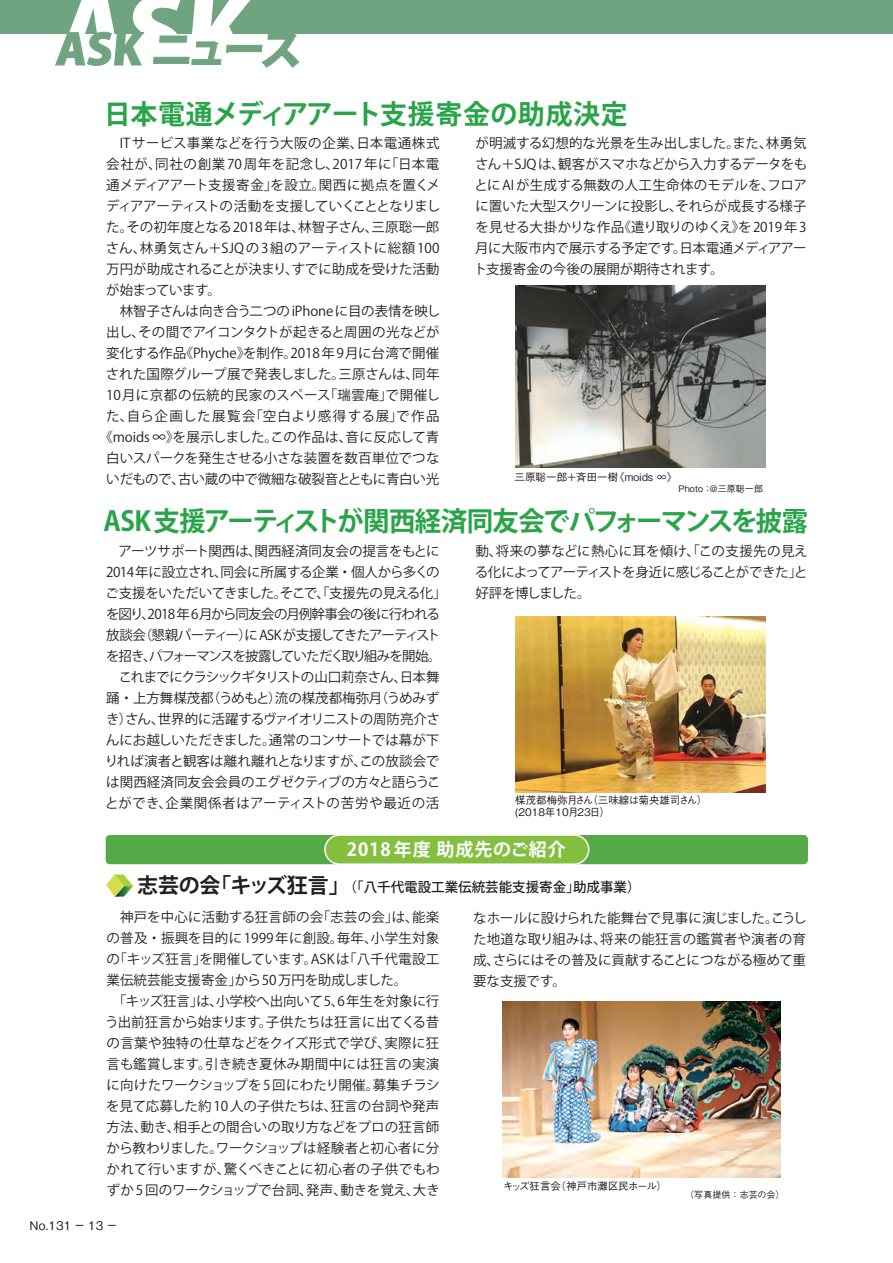
<style>
.page{position:relative;width:893px;height:1263px;background:#fff}
.page>*{position:absolute;margin:0;border:0;box-sizing:border-box;transform-origin:0 0}
.t1{font:800 94.2px "Koz Go Pro";color:#fff;scale:1.11 1}
.t2{font:800 41.85px "Koz Go Pro";color:#70a481;scale:1.1 1}
.t3{font:700 27px "Koz Go Pro";letter-spacing:-.065em;color:#29a449}
.t4{font:700 27px "Koz Go Pro";letter-spacing:.015em;color:#29a449}
.t5{font:700 21px "Koz Go Pro";letter-spacing:-.01em;color:#231f20}
.t6{font:700 18px "Koz Go Pro";letter-spacing:.05em;color:#fff}
.t7{font:13.5px/21px "Koz Go Pro";letter-spacing:-.01em;color:#231f20;text-align:justify}
.t8{font:13.5px/21px "Koz Go Pro";letter-spacing:-.045em;color:#231f20}
.t9{font:13.5px "Koz Go Pro";letter-spacing:-.04em;color:#231f20}
.t10{font:13.5px "Koz Go Pro";letter-spacing:.05em;color:#231f20}
.t11{font:13.5px "Koz Go Pro";letter-spacing:.03em;color:#231f20}
.t12{font:13.5px "Koz Go Pro";letter-spacing:.02em;color:#231f20}
.t13{font:13.5px "Koz Go Pro";letter-spacing:-.05em;color:#231f20}
.t14{font:13.5px "Koz Go Pro";letter-spacing:.045em;color:#231f20}
.t15{font:13.5px "Koz Go Pro";letter-spacing:.08em;color:#231f20}
.t16{font:500 13.5px "Koz Go Pro";color:#231f20}
.t17{font:500 12px "Gothic BBB Pro";color:#231f20}
.t18{font:500 10.5px/12px "Gothic BBB Pro";color:#231f20}
.t19{font:500 9px "Gothic BBB Pro";letter-spacing:.01em;color:#231f20}
</style>
<div class="page">
<div style="left:106px;top:835px;width:702px;height:29px;background:#54aa46;border-radius:4px"></div>
<div style="left:325px;top:835px;width:264px;height:29px;background:#85bf40;border-radius:15px"></div>
<div style="left:324px;top:834px;width:265px;height:31px;border:2px solid #fff;border-radius:15px"></div>
<div style="left:0;top:0;width:893px;height:33px;background:#70a481"></div>
<svg style="left:55px;top:33px;width:90px;height:33px"></svg>
<svg style="left:153px;top:33px;width:149px;height:35px"></svg>
<img style="left:502px;top:1001px;width:278px;height:176px">
<img style="left:515px;top:616px;width:251px;height:176px">
<img style="left:515px;top:286px;width:250px;height:182px">
<svg style="left:106px;top:874px;width:27px;height:23px"></svg>
<p class="t1" style="left:54px;top:-28px;width:187px">ASK</p>
<p class="t2" style="left:55px;top:22px;width:230px">ASK ニュース</p>
<p class="t4" style="left:104px;top:97px;width:525px">日本電通メディアアート支援寄金の助成決定</p>
<p class="t11" style="left:106px;top:134px;width:335px">　IT サービス事業などを行う大阪の企業、日本電通株式</p>
<p class="t10" style="left:106px;top:155px;width:335px">会社が、同社の創業70周年を記念し、2017年に「日本電</p>
<p class="t12" style="left:106px;top:176px;width:335px">通メディアアート支援寄金」を設立。関西に拠点を置くメ</p>
<p class="t13" style="left:106px;top:197px;width:336px">ディアアーティストの活動を支援していくこととなりまし</p>
<p class="t7" style="left:106px;top:216px;width:335px">た。その初年度となる2018 年は、林智子さん、三原聡一郎</p>
<p class="t7" style="left:106px;top:237px;width:335px">さん、林勇気さん＋SJQ の 3 組のアーティストに総額 100</p>
<p class="t7" style="left:106px;top:258px;width:335px">万円が助成されることが決まり、すでに助成を受けた活動</p>
<p class="t9" style="left:106px;top:281px;width:116px">が始まっています。</p>
<p class="t7" style="left:106px;top:300px;width:335px">　林智子さんは向き合う二つのiPhoneに目の表情を映し</p>
<p class="t9" style="left:106px;top:323px;width:335px">出し、その間でアイコンタクトが起きると周囲の光などが</p>
<p class="t7" style="left:106px;top:342px;width:335px">変化する作品《Phyche》を制作。2018 年 9月に台湾で開催</p>
<p class="t7" style="left:106px;top:363px;width:335px">された国際グループ展で発表しました。三原さんは、同年</p>
<p class="t14" style="left:106px;top:386px;width:335px">10月に京都の伝統的民家のスペース「瑞雲庵」で開催し</p>
<p class="t15" style="left:106px;top:407px;width:335px">た、自ら企画した展覧会「空白より感得する展」で作品</p>
<p class="t7" style="left:100px;top:427px;width:341px">《moids ∞》を展示しました。この作品は、音に反応して青</p>
<p class="t7" style="left:106px;top:448px;width:335px">白いスパークを発生させる小さな装置を数百単位でつな</p>
<p class="t7" style="left:106px;top:469px;width:335px">いだもので、古い蔵の中で微細な破裂音とともに青白い光</p>
<p class="t7" style="left:474px;top:132px;width:335px">が明滅する幻想的な光景を生み出しました。また、林勇気さん＋SJQ は、観客がスマホなどから入力するデータをもとにAIが生成する無数の人工生命体のモデルを、フロアに置いた大型スクリーンに投影し、それらが成長する様子を見せる大掛かりな作品《遣り取りのゆくえ》を2019 年 3月に大阪市内で展示する予定です。日本電通メディアアート支援寄金の今後の展開が期待されます。</p>
<p class="t18" style="left:515px;top:470px;width:171px">三原聡一郎＋斉田一樹《moids ∞》　</p>
<p class="t19" style="left:679px;top:481px;width:86px">Photo：＠三原聡一郎</p>
<p class="t3" style="left:103px;top:503px;width:706px">ASK 支援アーティストが関西経済同友会でパフォーマンスを披露</p>
<p class="t8" style="left:105px;top:540px;width:343px">　アーツサポート関西は、関西経済同友会の提言をもとに<br>2014年に設立され、同会に所属する企業・個人から多くのご支援をいただいてきました。そこで、「支援先の見える化」を図り、2018年6月から同友会の月例幹事会の後に行われる放談会（懇親パーティー）にASKが支援してきたアーティストを招き、パフォーマンスを披露していただく取り組みを開始。　これまでにクラシックギタリストの山口莉奈さん、日本舞踊・上方舞楳茂都（うめもと）流の楳茂都梅弥月（うめみずき）さん、世界的に活躍するヴァイオリニストの周防亮介さんにお越しいただきました。通常のコンサートでは幕が下りれば演者と観客は離れ離れとなりますが、この放談会では関西経済同友会会員のエグゼクティブの方々と語らうことができ、企業関係者はアーティストの苦労や最近の活</p>
<p class="t7" style="left:475px;top:540px;width:334px">動、将来の夢などに熱心に耳を傾け、「この支援先の見える化によってアーティストを身近に感じることができた」と好評を博しました。</p>
<p class="t18" style="left:515px;top:792px;width:194px">楳茂都梅弥月さん（三味線は菊央雄司さん）(2018年10月23日）</p>
<p class="t5" style="left:137px;top:872px;width:214px">志芸の会「キッズ狂言」</p>
<p class="t6" style="left:347px;top:838px;width:220px">2018 年度 助成先のご紹介</p>
<p class="t16" style="left:344px;top:878px;width:299px">（「八千代電設工業伝統芸能支援寄金」助成事業）</p>
<p class="t7" style="left:105px;top:907px;width:336px;text-align:left">　神戸を中心に活動する狂言師の会「志芸の会」は、能楽の普及・振興を目的に1999 年に創設。毎年、小学生対象の「キッズ狂言」を開催しています。ASK は「八千代電設工業伝統芸能支援寄金」から50 万円を助成しました。<br>　「キッズ狂言」は、小学校へ出向いて5、6年生を対象に行う出前狂言から始まります。子供たちは狂言に出てくる昔の言葉や独特の仕草などをクイズ形式で学び、実際に狂言も鑑賞します。引き続き夏休み期間中には狂言の実演に向けたワークショップを5 回にわたり開催。募集チラシを見て応募した約 10 人の子供たちは、狂言の台詞や発声方法、動き、相手との間合いの取り方などをプロの狂言師から教わりました。ワークショップは経験者と初心者に分かれて行いますが、驚くべきことに初心者の子供でもわずか5回のワークショップで台詞、発声、動きを覚え、大き</p>
<p class="t7" style="left:473px;top:907px;width:335px">なホールに設けられた能舞台で見事に演じました。こうした地道な取り組みは、将来の能狂言の鑑賞者や演者の育成、さらにはその普及に貢献することにつながる極めて重要な支援です。</p>
<p class="t18" style="left:503px;top:1178px;width:166px">キッズ狂言会（神戸市灘区民ホール）</p>
<p class="t19" style="left:685px;top:1187px;width:101px">（写真提供：志芸の会）</p>
<p class="t17" style="left:30px;top:1215px;width:88px">No.131 一 13 一</p>
</div>
